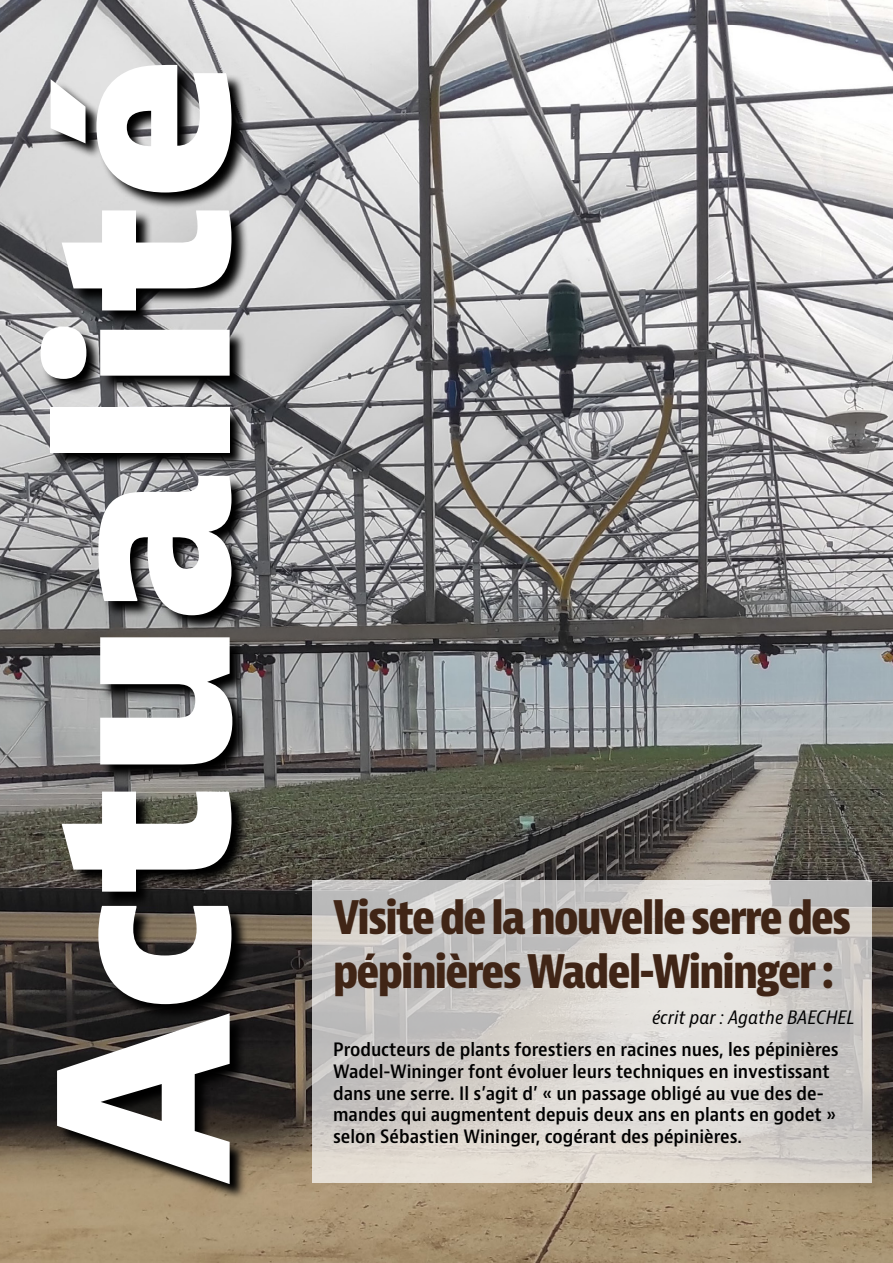
<style>
.page{position:relative;width:893px;height:1263px;background:#fff}
.page>*{position:absolute;margin:0;border:0;box-sizing:border-box;transform-origin:0 0}
.t1{font:800 229.5px "Bernina Sans";color:#fff}
.t2{font:700 condensed 45px/54px "Bernina Sans";letter-spacing:-.04em;color:#402516}
.t3{font:600 condensed 18px/21.6px "Bernino Sans";color:#000}
.t4{font:italic condensed 18px "Bernina Sans";color:#000}
</style>
<div class="page">
<img style="left:0;top:0;width:893px;height:1263px">
<svg style="left:312px;top:880px;width:560px;height:302px;background:#d3cfcc"></svg>
<svg style="left:42px;top:66px;width:208px;height:1134px;background:#494846"></svg>
<h1 class="t1" style="left:-7px;top:1185px;width:1132px;rotate:-90deg">Actualité</h1>
<h2 class="t2" style="left:333px;top:891px;width:520px">Visite de la nouvelle serre des pépinières Wadel-Wininger :</h2>
<p class="t4" style="left:652px;top:1007px;width:204px">écrit par : Agathe BAECHEL</p>
<p class="t3" style="left:333px;top:1039px;width:507px">Producteurs de plants forestiers en racines nues, les pépinières Wadel-Wininger font évoluer leurs techniques en investissant dans une serre. Il s’agit d’ « un passage obligé au vue des de&shy;mandes qui augmentent depuis deux ans en plants en godet » selon Sébastien Wininger, cogérant des pépinières.</p>
</div>
